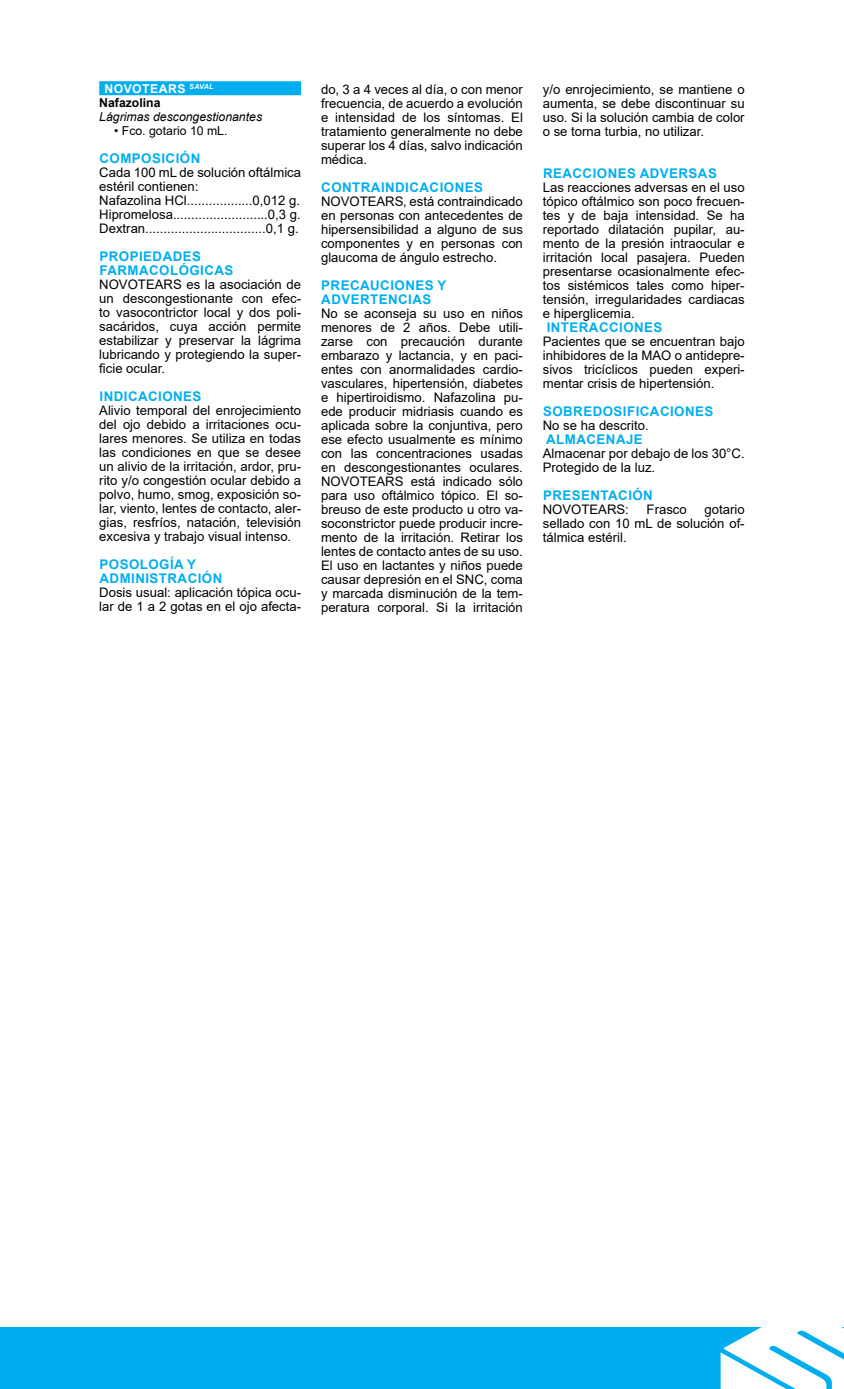
<style>
.page{position:relative;width:844px;height:1389px;background:#fff}
.page>*{position:absolute;margin:0;border:0;box-sizing:border-box;transform-origin:0 0}
.t1{font:700 13.3px/14px "Arial";letter-spacing:.035em;color:#00aeef}
.t2{font:13.12px/14px "Arial";color:#000;text-align:justify}
.t3{font:italic 12.25px "Arial";color:#000}
.t4{font:700 12.25px/14px "Arial";letter-spacing:.02em;color:#000}
.t5{font:12.25px "Arial";color:#000}
.s1{color:#fff}
</style>
<div class="page">
<div style="left:0;top:1327px;width:843px;height:62px;background:#00aeef"></div>
<svg style="left:720px;top:1327px;width:123px;height:62px"></svg>
<div style="left:99px;top:81px;width:202px;height:14px;background:#00aeef"></div>
<p class="t4" style="left:99px;top:82px;width:116px;text-indent:5px"><span class="s1">NOVOTEARS</span> <sup>SAVAL<br></sup>NAFAZOLINA</p>
<p class="t3" style="left:99px;top:109px;width:164px">Lágrimas descongestionantes</p>
<p class="t5" style="left:114px;top:123px;width:115px">• Fco. gotario 10 mL.</p>
<p class="t1" style="left:99px;top:152px;width:100px">COMPOSICIÓN</p>
<p class="t2" style="left:99px;top:166px;width:203px;text-align:left">Cada 100 mL de solución oftálmica estéril contienen:<br>Nafazolina HCl..................0,012 g.<br>Hipromelosa..........................0,3 g.<br>Dextran.................................0,1 g.</p>
<p class="t1" style="left:99px;top:250px;width:11px">PRO</p>
<p class="t1" style="left:99px;top:250px;width:93px;text-indent:30px">PIEDADES<br>FARMACO</p>
<p class="t1" style="left:170px;top:264px;width:45px">LÓGICAS</p>
<p class="t2" style="left:99px;top:278px;width:203px">NOVOTEARS es la asociación de un descongestionante con efec&shy;to vasocontrictor local y dos poli&shy;sacáridos, cuya acción permite estabilizar y preservar la lágrima lubricando y protegiendo la super&shy;ficie ocular.</p>
<p class="t1" style="left:99px;top:390px;width:39px">IN DICAC</p>
<p class="t1" style="left:158px;top:390px;width:15px">IONES</p>
<p class="t2" style="left:99px;top:404px;width:203px">Alivio temporal del enrojecimiento del ojo debido a irritaciones ocu&shy;lares menores. Se utiliza en todas las condiciones en que se desee un alivio de la irritación, ardor, pru&shy;rito y/o congestión ocular debido a polvo, humo, smog, exposición so&shy;lar, viento, lentes de contacto, aler&shy;gias, resfríos, natación, televisión excesiva y trabajo visual intenso.</p>
<p class="t1" style="left:99px;top:558px;width:11px">POSO</p>
<p class="t1" style="left:99px;top:558px;width:98px;text-indent:40px">LOGÍA Y<br>ADMINISTRAC</p>
<p class="t1" style="left:198px;top:572px;width:24px">IÓN</p>
<p class="t2" style="left:99px;top:586px;width:203px">Dosis usual: aplicación tópica ocu&shy;lar de 1 a 2 gotas en el ojo afecta-</p>
<p class="t2" style="left:321px;top:82px;width:203px">do, 3 a 4 veces al día, o con menor frecuencia, de acuerdo a evolución e intensidad de los síntomas. El tratamiento generalmente no debe superar los 4 días, salvo indicación médica.</p>
<p class="t1" style="left:321px;top:180px;width:21px">CONTRA</p>
<p class="t1" style="left:381px;top:180px;width:39px">INDICAC</p>
<p class="t1" style="left:439px;top:180px;width:15px">IONES</p>
<p class="t2" style="left:321px;top:194px;width:203px">NOVOTEARS‚ está contraindicado en personas con antecedentes de hipersensibilidad a alguno de sus componentes y en personas con glaucoma de ángulo estrecho.</p>
<p class="t1" style="left:321px;top:278px;width:11px">PRECA</p>
<p class="t1" style="left:370px;top:278px;width:35px">UCIONES</p>
<p class="t1" style="left:437px;top:278px;width:10px">Y</p>
<p class="t1" style="left:321px;top:292px;width:31px">ADVERTENC</p>
<p class="t1" style="left:408px;top:292px;width:15px">IAS</p>
<p class="t2" style="left:321px;top:306px;width:203px">No se aconseja su uso en niños menores de 2 años. Debe utili&shy;zarse con precaución durante embarazo y lactancia, y en paci&shy;entes con anormalidades cardio&shy;vasculares, hipertensión, diabetes e hipertiroidismo. Nafazolina pu&shy;ede producir midriasis cuando es aplicada sobre la conjuntiva, pero ese efecto usualmente es mínimo con las concentraciones usadas en descongestionantes oculares.<br>NOVOTEARS está indicado sólo para uso oftálmico tópico. El so&shy;breuso de este producto u otro va&shy;soconstrictor puede producir incre&shy;mento de la irritación. Retirar los lentes de contacto antes de su uso.<br>El uso en lactantes y niños puede causar depresión en el SNC, coma y marcada disminución de la tem&shy;peratura corporal. Si la irritación</p>
<p class="t2" style="left:542px;top:82px;width:203px">y/o enrojecimiento, se mantiene o aumenta, se debe discontinuar su uso. Si la solución cambia de color o se torna turbia, no utilizar.</p>
<p class="t1" style="left:543px;top:166px;width:21px">REACC</p>
<p class="t1" style="left:592px;top:166px;width:15px">IONES</p>
<p class="t1" style="left:639px;top:166px;width:31px">ADVERSAS</p>
<p class="t2" style="left:542px;top:180px;width:203px">Las reacciones adversas en el uso tópico oftálmico son poco frecuen&shy;tes y de baja intensidad. Se ha reportado dilatación pupilar, au&shy;mento de la presión intraocular e irritación local pasajera. Pueden presentarse ocasionalmente efec&shy;tos sistémicos tales como hiper&shy;tensión, irregularidades cardiacas e hiperglicemia.</p>
<p class="t1" style="left:546px;top:320px;width:10px">INTERACC</p>
<p class="t1" style="left:619px;top:320px;width:15px">IONES</p>
<p class="t2" style="left:542px;top:334px;width:203px">Pacientes que se encuentran bajo inhibidores de la MAO o antidepre&shy;sivos tricíclicos pueden experi&shy;mentar crisis de hipertensión.</p>
<p class="t1" style="left:543px;top:404px;width:108px">SOBREDOSIFICAC</p>
<p class="t1" style="left:670px;top:404px;width:15px">IONES</p>
<p class="t2" style="left:542px;top:418px;width:107px">No se ha descrito.</p>
<p class="t1" style="left:546px;top:432px;width:42px">ALMACENA</p>
<p class="t1" style="left:626px;top:432px;width:17px">JE</p>
<p class="t2" style="left:542px;top:446px;width:203px">Almacenar por debajo de los 30°C.<br>Protegido de la luz.</p>
<p class="t1" style="left:543px;top:488px;width:11px">PRESENTAC</p>
<p class="t1" style="left:628px;top:488px;width:24px">IÓN</p>
<p class="t2" style="left:542px;top:502px;width:88px">NOVOTEARS:</p>
<p class="t2" style="left:646px;top:502px;width:42px">Frasco</p>
<p class="t2" style="left:542px;top:502px;width:203px;text-indent:162px">gotario sellado con 10 mL de solución of&shy;tálmica estéril.</p>
</div>
